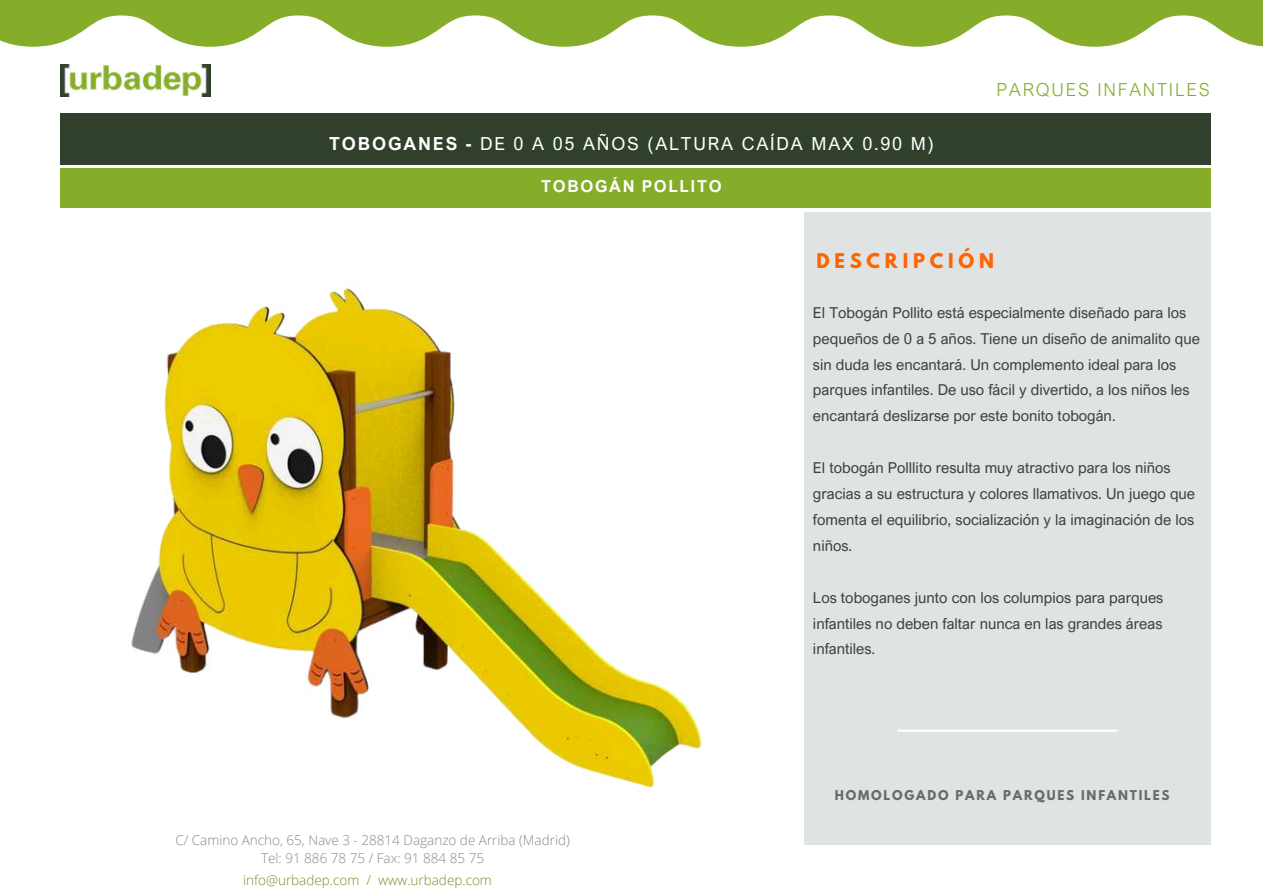
<style>
.page{position:relative;width:1263px;height:894px;background:#fff}
.page>*{position:absolute;margin:0;border:0;box-sizing:border-box;transform-origin:0 0}
.t1{font:18px "Arial Nova";letter-spacing:.1em;color:#fff}
.t2{font:300 18px "Arial Nova";letter-spacing:.1em;color:#85ad29}
.t3{font:700 18px "League Spartan";letter-spacing:.265em;color:#ff6400}
.t4{font:700 16.5px "Arial Nova";letter-spacing:.1em;color:#fff}
.t5{font:15px/25.8px "Arial Nova";color:#40403f}
.t6{font:300 13.5px/18px "Open Sans";color:#828a8d;text-align:center}
.t7{font:300 13.5px "Open Sans";color:#72922a}
.t8{font:700 12px "League Spartan";letter-spacing:.15em;color:#6b6b6b}
.s1{font-weight:700}
</style>
<div class="page">
<div style="left:60px;top:114px;width:1151px;height:51px;background:#31402d"></div>
<div style="left:60px;top:168px;width:1151px;height:39px;background:#85ad29"></div>
<img style="left:60px;top:64px;width:150px;height:33px">
<div style="left:804px;top:212px;width:407px;height:632px;background:#e0e3e4"></div>
<hr style="left:897px;top:729px;width:220px;height:2px;background:#fff">
<svg style="left:0;top:29px;width:1263px;height:18px"></svg>
<svg style="left:0;top:15px;width:1263px;height:14px;fill:#85ad29"></svg>
<div style="left:0;top:0;width:1263px;height:15px;background:#85ad29"></div>
<img style="left:131px;top:288px;width:571px;height:500px">
<p class="t1" style="left:329px;top:132px;width:606px"><span class="s1">TOBOGANES -</span> DE 0 A 05 AÑOS (ALTURA CAÍDA MAX 0.90 M)</p>
<p class="t4" style="left:541px;top:176px;width:182px">TOBOGÁN POLLITO</p>
<p class="t2" style="left:997px;top:78px;width:215px">PARQUES INFANTILES</p>
<p class="t3" style="left:816px;top:252px;width:179px">DESCRIPCIÓN</p>
<p class="t5" style="left:813px;top:299px;width:389px">El Tobogán Pollito está especialmente diseñado para los pequeños de 0 a 5 años. Tiene un diseño de animalito que sin duda les encantará. Un complemento ideal para los parques infantiles. De uso fácil y divertido, a los niños les encantará deslizarse por este bonito tobogán.</p>
<p class="t5" style="left:813px;top:454px;width:384px">El tobogán Polllito resulta muy atractivo para los niños gracias a su estructura y colores llamativos. Un juego que fomenta el equilibrio, socialización y la imaginación de los niños.</p>
<p class="t5" style="left:813px;top:584px;width:352px;text-align:justify">Los toboganes junto con los columpios para parques infantiles no deben faltar nunca en las grandes áreas infantiles.</p>
<p class="t6" style="left:175px;top:830px;width:396px">C/ Camino Ancho, 65, Nave 3 - 28814 Daganzo de Arriba (Madrid)<br>Tel: 91 886 78 75 / Fax: 91 884 85 75</p>
<p class="t7" style="left:243px;top:870px;width:250px">info@urbadep.com / www.urbadep.com</p>
<p class="t8" style="left:835px;top:789px;width:336px">HOMOLOGADO PARA PARQUES INFANTILES</p>
</div>
